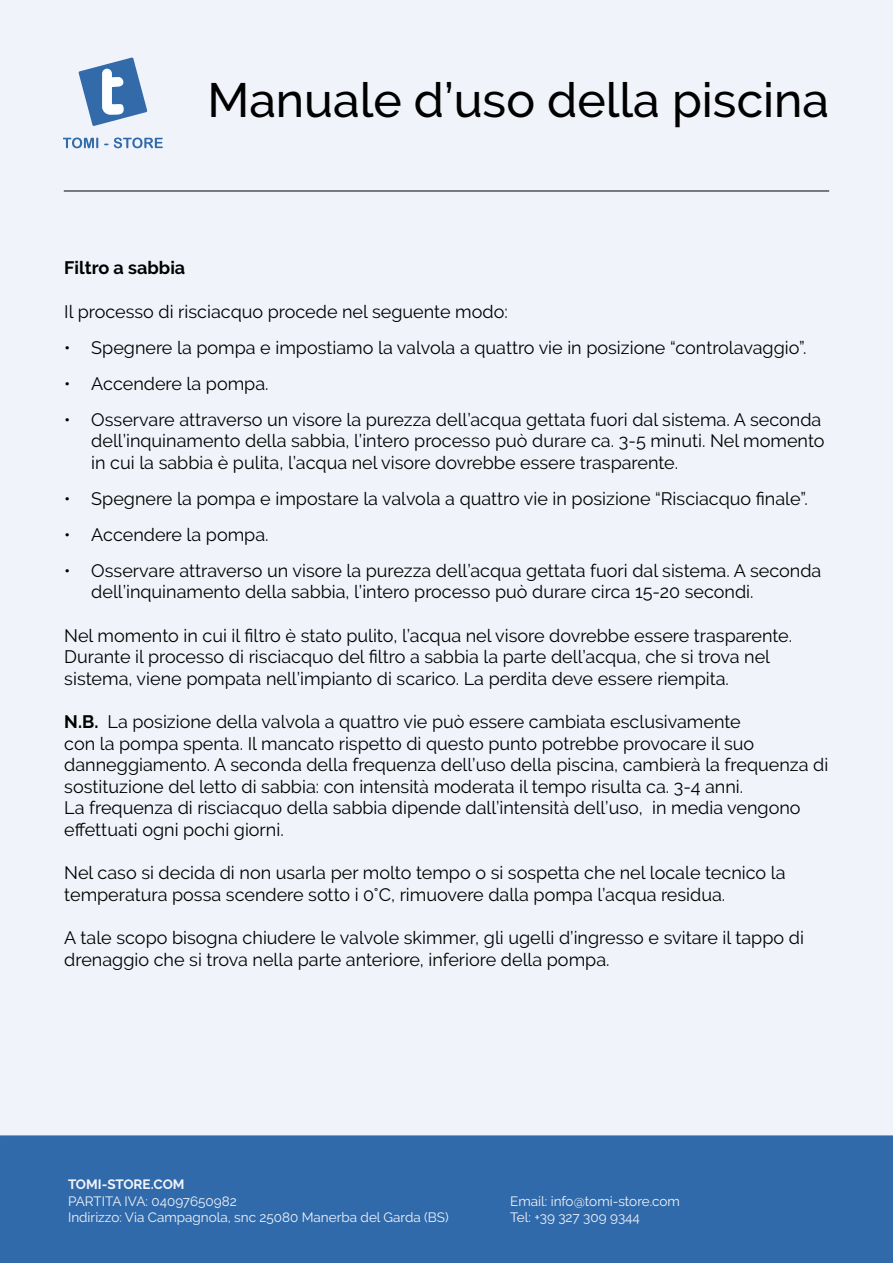
<style>
.page{position:relative;width:893px;height:1263px;background:#fff}
.page>*{position:absolute;margin:0;border:0;box-sizing:border-box;transform-origin:0 0}
.t1{font:500 48px "Raleway";color:#000}
.t2{font:18px/21.6px "Raleway";color:#000}
.t3{font:700 18px "Raleway";color:#000}
.t4{font:13.5px/16.2px "Raleway";color:#f0f4fa}
.t5{font:700 13.5px "Raleway";color:#f0f4fa}
.s1{font-weight:700}
</style>
<div class="page">
<div style="left:0;top:0;width:893px;height:1135px;background:#f0f4fa"></div>
<hr style="left:64px;top:191px;width:765px;height:1px;background:#000">
<div style="left:0;top:1135px;width:893px;height:128px;background:#316aab;border:2px solid #316aab"></div>
<svg style="left:78px;top:57px;width:69px;height:69px"></svg>
<svg style="left:63px;top:138px;width:35px;height:10px"></svg>
<svg style="left:114px;top:138px;width:48px;height:10px"></svg>
<h1 class="t1" style="left:208px;top:82px;width:623px">Manuale d’uso della piscina</h1>
<p class="t3" style="left:64px;top:261px;width:122px">Filtro a sabbia</p>
<p class="t2" style="left:64px;top:300px;width:445px">Il processo di risciacquo procede nel seguente modo:</p>
<p class="t2" style="left:64px;top:337px;width:744px">• Spegnere la pompa e impostiamo la valvola a quattro vie in posizione “controlavaggio”.</p>
<p class="t2" style="left:64px;top:373px;width:206px">• Accendere la pompa.</p>
<p class="t2" style="left:91px;top:409px;width:735px;text-indent:-27px">• Osservare attraverso un visore la purezza dell’acqua gettata fuori dal sistema. A seconda dell’inquinamento della sabbia, l’intero processo può durare ca. 3-5 minuti. Nel momento in cui la sabbia è pulita, l’acqua nel visore dovrebbe essere trasparente.</p>
<p class="t2" style="left:64px;top:488px;width:745px">• Spegnere la pompa e impostare la valvola a quattro vie in posizione “Risciacquo finale”.</p>
<p class="t2" style="left:64px;top:524px;width:206px">• Accendere la pompa.</p>
<p class="t2" style="left:91px;top:560px;width:732px;text-indent:-27px">• Osservare attraverso un visore la purezza dell’acqua gettata fuori dal sistema. A seconda dell’inquinamento della sabbia, l’intero processo può durare circa 15-20 secondi.</p>
<p class="t2" style="left:64px;top:624px;width:729px">Nel momento in cui il filtro è stato pulito, l’acqua nel visore dovrebbe essere trasparente.<br>Durante il processo di risciacquo del filtro a sabbia la parte dell’acqua, che si trova nel sistema, viene pompata nell’impianto di scarico. La perdita deve essere riempita.</p>
<p class="t2" style="left:64px;top:711px;width:765px"><span class="s1">N.B.</span> La posizione della valvola a quattro vie può essere cambiata esclusivamente<br>con la pompa spenta. Il mancato rispetto di questo punto potrebbe provocare il suo danneggiamento. A seconda della frequenza dell’uso della piscina, cambierà la frequenza di sostituzione del letto di sabbia: con intensità moderata il tempo risulta ca. 3-4 anni.<br>La frequenza di risciacquo della sabbia dipende dall’intensità dell’uso, in media vengono effettuati ogni pochi giorni.</p>
<p class="t2" style="left:64px;top:862px;width:723px">Nel caso si decida di non usarla per molto tempo o si sospetta che nel locale tecnico la temperatura possa scendere sotto i 0°C, rimuovere dalla pompa l’acqua residua.</p>
<p class="t2" style="left:64px;top:927px;width:741px">A tale scopo bisogna chiudere le valvole skimmer, gli ugelli d’ingresso e svitare il tappo di drenaggio che si trova nella parte anteriore, inferiore della pompa.</p>
<p class="t5" style="left:68px;top:1177px;width:118px">TOMI-STORE.COM</p>
<p class="t4" style="left:68px;top:1194px;width:382px">PARTITA IVA: 04097650982<br>Indirizzo: Via Campagnola, snc 25080 Manerba del Garda (BS)</p>
<p class="t4" style="left:510px;top:1194px;width:171px">Email: info@tomi-store.com<br>Tel: +39 327 309 9344</p>
</div>
